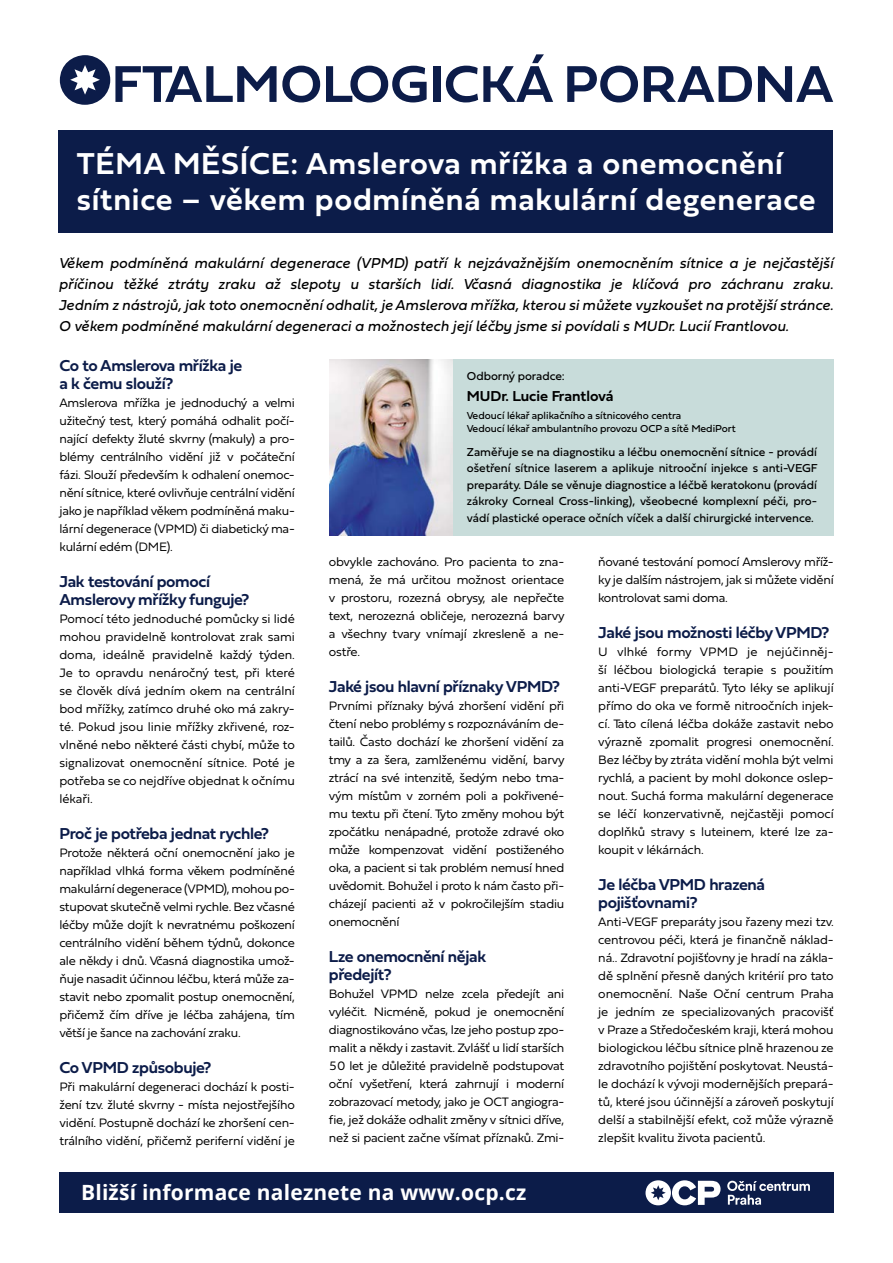
<style>
.page{position:relative;width:893px;height:1263px;background:#fff}
.page>*{position:absolute;margin:0;border:0;box-sizing:border-box;transform-origin:0 0}
.t1{font:600 53.85px "Fieldwork Hum";color:#0c1c49}
.t2{font:600 31.5px/36px "Fieldwork Hum";letter-spacing:.025em;color:#fff}
.t3{font:700 21px "Open Sans";letter-spacing:.01em;color:#fff}
.t4{font:600 16.5px/18px "Fieldwork Hum";letter-spacing:-.02em;color:#0c1c49}
.t5{font:italic 15px/21px "Fieldwork Hum";letter-spacing:.01em;color:#000;text-align:justify}
.t6{font:600 15px "Fieldwork Hum";color:#000}
.t7{font:300 12.75px/18px "Fieldwork Hum";letter-spacing:-.02em;color:#000;text-align:justify}
.t8{font:12px/16.5px "Fieldwork Hum";color:#000;text-align:justify}
.t9{font:10.5px/12.6px "Fieldwork Hum";color:#000}
</style>
<div class="page">
<svg style="left:60px;top:55px;width:50px;height:50px"></svg>
<div style="left:59px;top:130px;width:774px;height:103px;background:#0c1c49"></div>
<div style="left:59px;top:1172px;width:774px;height:41px;background:#0c1c49"></div>
<svg style="left:645px;top:1180px;width:76px;height:25px"></svg>
<svg style="left:727px;top:1181px;width:83px;height:24px"></svg>
<div style="left:329px;top:360px;width:505px;height:176px;background:#c8dcda"></div>
<img style="left:329px;top:360px;width:123px;height:176px">
<h1 class="t1" style="left:112px;top:42px;width:723px">FTALMOLOGICKÁ PORADNA</h1>
<h2 class="t2" style="left:77px;top:144px;width:740px">TÉMA MĚSÍCE: Amslerova mřížka a onemocnění sítnice – věkem podmíněná makulární degenerace</h2>
<p class="t5" style="left:59px;top:251px;width:776px">Věkem podmíněná makulární degenerace (VPMD) patří k nejzávažnějším onemocněním sítnice a je nejčastější příčinou těžké ztráty zraku až slepoty u starších lidí. Včasná diagnostika je klíčová pro záchranu zraku.<br>Jedním z nástrojů, jak toto onemocnění odhalit, je Amslerova mřížka, kterou si můžete vyzkoušet na protější stránce.<br>O věkem podmíněné makulární degeneraci a možnostech její léčby jsme si povídali s MUDr. Lucií Frantlovou.</p>
<p class="t4" style="left:59px;top:356px;width:184px">Co to Amslerova mřížka je a k čemu slouží?</p>
<p class="t7" style="left:59px;top:393px;width:237px">Amslerova mřížka je jednoduchý a velmi užitečný test, který pomáhá odhalit počí&shy;nající defekty žluté skvrny (makuly) a pro&shy;blémy centrálního vidění již v počáteční fázi. Slouží především k odhalení onemoc&shy;nění sítnice, které ovlivňuje centrální vidění jako je například věkem podmíněná maku&shy;lární degenerace (VPMD) či diabetický ma&shy;kulární edém (DME).</p>
<p class="t4" style="left:59px;top:572px;width:191px">Jak testování pomocí<br>Amslerovy mřížky funguje?</p>
<p class="t7" style="left:59px;top:609px;width:237px">Pomocí této jednoduché pomůcky si lidé mohou pravidelně kontrolovat zrak sami doma, ideálně pravidelně každý týden.<br>Je to opravdu nenáročný test, při které se člověk dívá jedním okem na centrální bod mřížky, zatímco druhé oko má zakry&shy;té. Pokud jsou linie mřížky zkřivené, roz&shy;vlněné nebo některé části chybí, může to signalizovat onemocnění sítnice. Poté je potřeba se co nejdříve objednat k očnímu lékaři.</p>
<p class="t4" style="left:59px;top:824px;width:211px">Proč je potřeba jednat rychle?</p>
<p class="t7" style="left:59px;top:843px;width:237px">Protože některá oční onemocnění jako je například vlhká forma věkem podmíněné makulární degenerace (VPMD), mohou po&shy;stupovat skutečně velmi rychle. Bez včasné léčby může dojít k nevratnému poškození centrálního vidění během týdnů, dokonce ale někdy i dnů. Včasná diagnostika umož&shy;ňuje nasadit účinnou léčbu, která může za&shy;stavit nebo zpomalit postup onemocnění, přičemž čím dříve je léčba zahájena, tím větší je šance na zachování zraku.</p>
<p class="t4" style="left:59px;top:1058px;width:153px">Co VPMD způsobuje?</p>
<p class="t7" style="left:59px;top:1077px;width:237px">Při makulární degeneraci dochází k posti&shy;žení tzv. žluté skvrny - místa nejostřejšího vidění. Postupně dochází ke zhoršení cen&shy;trálního vidění, přičemž periferní vidění je</p>
<p class="t8" style="left:467px;top:368px;width:99px">Odborný poradce:</p>
<p class="t6" style="left:467px;top:384px;width:148px">MUDr. Lucie Frantlová</p>
<p class="t9" style="left:467px;top:409px;width:270px">Vedoucí lékař aplikačního a sítnicového centra<br>Vedoucí lékař ambulantního provozu OCP a sítě MediPort</p>
<p class="t8" style="left:467px;top:443px;width:352px">Zaměřuje se na diagnostiku a léčbu onemocnění sítnice - provádí ošetření sítnice laserem a aplikuje nitrooční injekce s anti-VEGF preparáty. Dále se věnuje diagnostice a léčbě keratokonu (provádí zákroky Corneal Cross-linking), všeobecné komplexní péči, pro&shy;vádí plastické operace očních víček a další chirurgické intervence.</p>
<p class="t7" style="left:329px;top:552px;width:237px">obvykle zachováno. Pro pacienta to zna&shy;mená, že má určitou možnost orientace v prostoru, rozezná obrysy, ale nepřečte text, nerozezná obličeje, nerozezná barvy a všechny tvary vnímají zkresleně a ne&shy;ostře.</p>
<p class="t4" style="left:329px;top:676px;width:233px">Jaké jsou hlavní příznaky VPMD?</p>
<p class="t7" style="left:329px;top:696px;width:237px">Prvními příznaky bývá zhoršení vidění při čtení nebo problémy s rozpoznáváním de&shy;tailů. Často dochází ke zhoršení vidění za tmy a za šera, zamlženému vidění, barvy ztrácí na své intenzitě, šedým nebo tma&shy;vým místům v zorném poli a pokřivené&shy;mu textu při čtení. Tyto změny mohou být zpočátku nenápadné, protože zdravé oko může kompenzovat vidění postiženého oka, a pacient si tak problém nemusí hned uvědomit. Bohužel i proto k nám často při&shy;cházejí pacienti až v pokročilejším stadiu onemocnění</p>
<p class="t4" style="left:329px;top:946px;width:159px">Lze onemocnění nějak předejít?</p>
<p class="t7" style="left:329px;top:984px;width:237px">Bohužel VPMD nelze zcela předejít ani vyléčit. Nicméně, pokud je onemocnění diagnostikováno včas, lze jeho postup zpo&shy;malit a někdy i zastavit. Zvlášť u lidí starších 50 let je důležité pravidelně podstupovat oční vyšetření, která zahrnují i moderní zobrazovací metody, jako je OCT angiogra&shy;fie, jež dokáže odhalit změny v sítnici dříve, než si pacient začne všímat příznaků. Zmi-</p>
<p class="t7" style="left:598px;top:552px;width:237px">ňované testování pomocí Amslerovy mříž&shy;ky je dalším nástrojem, jak si můžete vidění kontrolovat sami doma.</p>
<p class="t4" style="left:598px;top:622px;width:233px">Jaké jsou možnosti léčby VPMD?</p>
<p class="t7" style="left:598px;top:642px;width:237px">U vlhké formy VPMD je nejúčinněj&shy;ší léčbou biologická terapie s použitím anti-VEGF preparátů. Tyto léky se aplikují přímo do oka ve formě nitroočních injek&shy;cí. Tato cílená léčba dokáže zastavit nebo výrazně zpomalit progresi onemocnění.<br>Bez léčby by ztráta vidění mohla být velmi rychlá, a pacient by mohl dokonce oslep&shy;nout. Suchá forma makulární degenerace se léčí konzervativně, nejčastěji pomocí doplňků stravy s luteinem, které lze za&shy;koupit v lékárnách.</p>
<p class="t4" style="left:598px;top:874px;width:168px">Je léčba VPMD hrazená pojišťovnami?</p>
<p class="t7" style="left:598px;top:912px;width:237px">Anti-VEGF preparáty jsou řazeny mezi tzv. centrovou péči, která je finančně náklad&shy;ná.. Zdravotní pojišťovny je hradí na zákla&shy;dě splnění přesně daných kritérií pro tato onemocnění. Naše Oční centrum Praha je jedním ze specializovaných pracovišť v Praze a Středočeském kraji, která mohou biologickou léčbu sítnice plně hrazenou ze zdravotního pojištění poskytovat. Neustá&shy;le dochází k vývoji modernějších prepará&shy;tů, které jsou účinnější a zároveň poskytují delší a stabilnější efekt, což může výrazně zlepšit kvalitu života pacientů.</p>
<h3 class="t3" style="left:81px;top:1177px;width:447px">Bližší informace naleznete na www.ocp.cz</h3>
</div>
